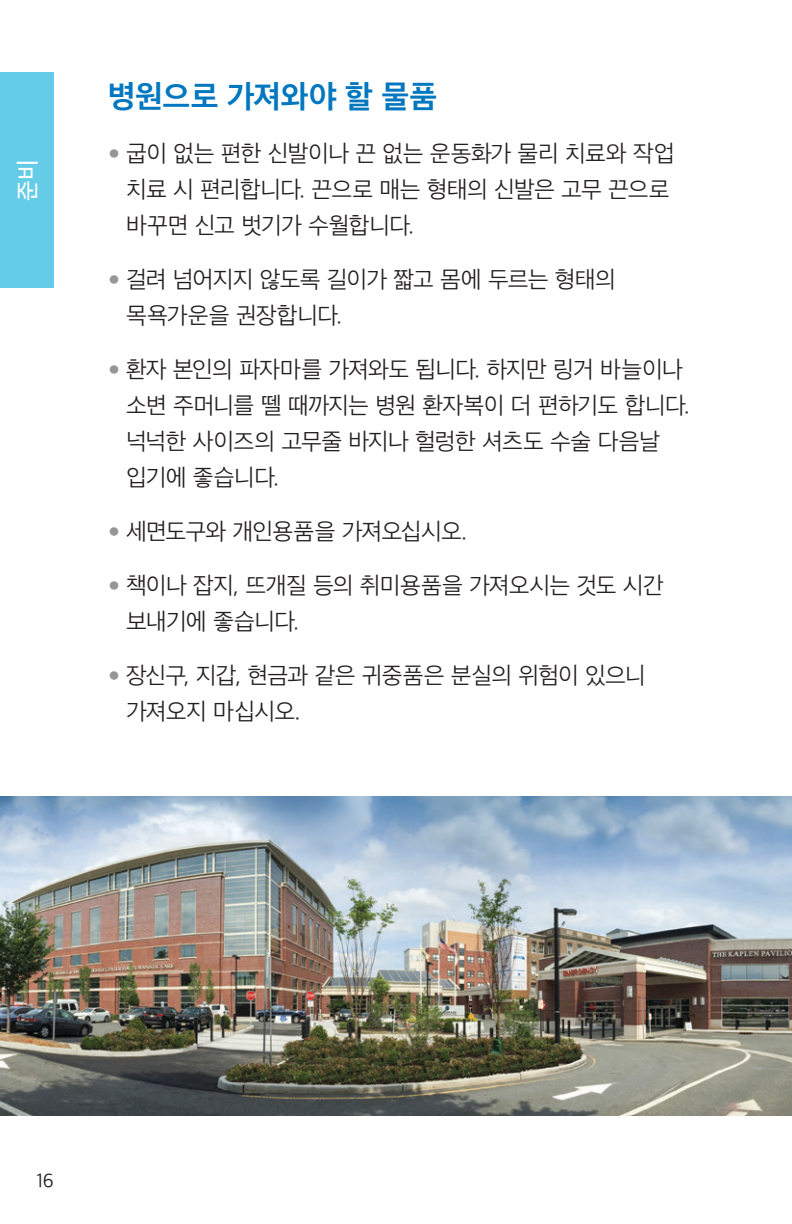
<style>
.page{position:relative;width:792px;height:1224px;background:#fff}
.page>*{position:absolute;margin:0;border:0;box-sizing:border-box;transform-origin:0 0}
.H2_no_space{font:700 32px "Apple SD Gothic Neo";letter-spacing:-.005em;color:#0077be}
.t1{font:300 24px/36px "Apple SD Gothic Neo";letter-spacing:-.03em;color:#231f20}
.t2{font:500 24px "Apple SD Gothic Neo";color:#fff}
.t3{font:300 20px "Apple SD Gothic Neo";color:#231f20}
.s1{font-family:"Avenir LT Std";font-weight:400;color:#949698}
</style>
<div class="page">
<div style="left:0;top:72px;width:54px;height:216px;background:#65cce8"></div>
<img style="left:0;top:796px;width:792px;height:320px">
<p class="t2" style="left:14px;top:201px;width:43px;rotate:-90deg">준비</p>
<p class="H2_no_space" style="left:108px;top:79px;width:331px">병원으로 가져와야 할 물품</p>
<p class="t1" style="left:126px;top:137px;width:550px;text-indent:-18px"><span class="s1">•</span> 굽이 없는 편한 신발이나 끈 없는 운동화가 물리 치료와 작업 치료 시 편리합니다. 끈으로 매는 형태의 신발은 고무 끈으로 바꾸면 신고 벗기가 수월합니다.</p>
<p class="t1" style="left:126px;top:263px;width:492px;text-indent:-18px"><span class="s1">•</span> 걸려 넘어지지 않도록 길이가 짧고 몸에 두르는 형태의 목욕가운을 권장합니다.</p>
<p class="t1" style="left:126px;top:353px;width:566px;text-indent:-18px"><span class="s1">•</span> 환자 본인의 파자마를 가져와도 됩니다. 하지만 링거 바늘이나 소변 주머니를 뗄 때까지는 병원 환자복이 더 편하기도 합니다. 넉넉한 사이즈의 고무줄 바지나 헐렁한 셔츠도 수술 다음날 입기에 좋습니다.</p>
<p class="t1" style="left:108px;top:515px;width:361px"><span class="s1">•</span> 세면도구와 개인용품을 가져오십시오.</p>
<p class="t1" style="left:126px;top:569px;width:539px;text-indent:-18px"><span class="s1">•</span> 책이나 잡지, 뜨개질 등의 취미용품을 가져오시는 것도 시간 보내기에 좋습니다.</p>
<p class="t1" style="left:126px;top:659px;width:521px;text-indent:-18px"><span class="s1">•</span> 장신구, 지갑, 현금과 같은 귀중품은 분실의 위험이 있으니 가져오지 마십시오.</p>
<p class="t3" style="left:36px;top:1170px;width:19px">16</p>
</div>
